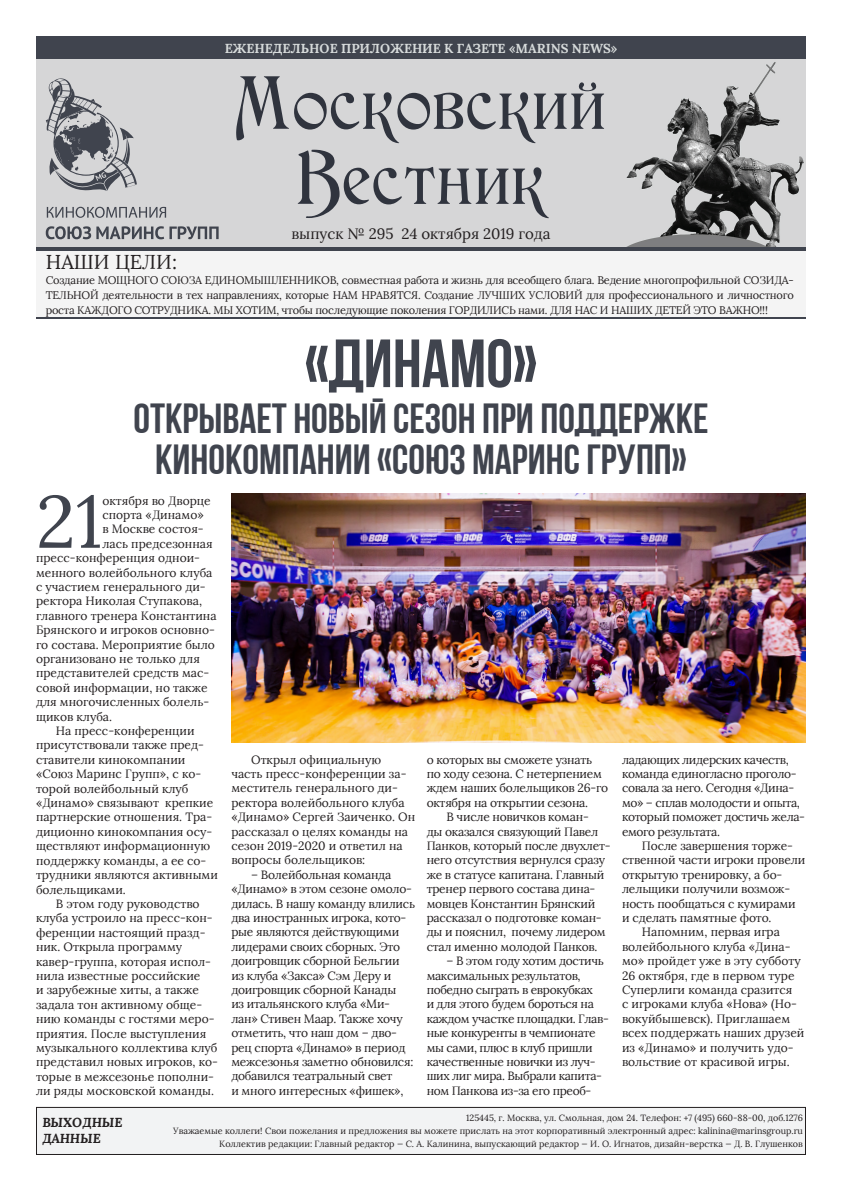
<style>
.page{position:relative;width:842px;height:1191px;background:#fff}
.page>*{position:absolute;margin:0;border:0;box-sizing:border-box;transform-origin:0 0}
.t1{font:73.7px "Lora";color:#40444e}
.t2{font:68px "Bebas Neue Cyrillic";color:#40444e}
.t3{font:55px "Medieval";letter-spacing:.02em;color:#30343e}
.t4{font:42px "Bebas Neue Cyrillic";color:#40444e}
.t5{font:20px "Lora";color:#231f20}
.t6{font:15px "Lora";color:#231f20}
.t7{font:700 13px "Lora";color:#d7dbdb}
.t8{font:italic 700 13px "Lora";color:#231f20}
.t9{font:12px/14.4px "Lora";color:#231f20}
.t10{font:12px/14.4px "Lora";letter-spacing:-.02em;color:#231f20}
.t11{font:12px/14.4px "Lora";letter-spacing:-.03em;color:#231f20}
.t12{font:11px/15px "Lora";letter-spacing:-.02em;color:#231f20;text-align:justify}
.t13{font:9px "Lora";color:#231f20}
</style>
<div class="page">
<img style="left:36px;top:59px;width:770px;height:188px">
<div style="left:36px;top:36px;width:770px;height:23px;background:#40444e"></div>
<div style="left:36px;top:247px;width:770px;height:70px;background:#f4f4f4"></div>
<hr style="left:36px;top:317px;width:770px;height:2px;background:#40444e">
<hr style="left:36px;top:247px;width:770px;height:3px;background:#40444e">
<svg style="left:46px;top:226px;width:173px;height:13px;background:#939499"></svg>
<svg style="left:47px;top:207px;width:119px;height:11px"></svg>
<svg style="left:46px;top:78px;width:91px;height:113px;background:#a2a4a8"></svg>
<img style="left:231px;top:493px;width:575px;height:249px">
<div style="left:36px;top:1107px;width:769px;height:47px;background:#f2f3f4"></div>
<div style="left:36px;top:1107px;width:770px;height:48px;border:1px solid #231f20"></div>
<p class="t7" style="left:225px;top:40px;width:394px">ЕЖЕНЕДЕЛЬНОЕ ПРИЛОЖЕНИЕ К ГАЗЕТЕ «MARINS NEWS»</p>
<p class="t3" style="left:236px;top:63px;width:372px">Московский</p>
<p class="t3" style="left:297px;top:138px;width:249px">Вестник</p>
<p class="t6" style="left:291px;top:225px;width:261px">выпуск № 295 24 октября 2019 года</p>
<p class="t12" style="left:46px;top:273px;width:749px">Создание МОЩНОГО СОЮЗА ЕДИНОМЫШЛЕННИКОВ, совместная работа и жизнь для всеобщего блага. Ведение многопрофильной СОЗИДА-ТЕЛЬНОЙ деятельности в тех направлениях, которые НАМ НРАВЯТСЯ. Создание ЛУЧШИХ УСЛОВИЙ для профессионального и личностного роста КАЖДОГО СОТРУДНИКА. МЫ ХОТИМ, чтобы последующие поколения ГОРДИЛИСЬ нами. ДЛЯ НАС И НАШИХ ДЕТЕЙ ЭТО ВАЖНО!!!</p>
<p class="t5" style="left:46px;top:250px;width:133px">НАШИ ЦЕЛИ:</p>
<p class="t2" style="left:305px;top:326px;width:234px">«ДИНАМО»</p>
<p class="t4" style="left:134px;top:395px;width:576px">ОТКРЫВАЕТ НОВЫЙ СЕЗОН ПРИ ПОДДЕРЖКЕ</p>
<p class="t4" style="left:155px;top:436px;width:533px">КИНОКОМПАНИИ «СОЮЗ МАРИНС ГРУПП»</p>
<p class="t1" style="left:36px;top:476px;width:68px">21</p>
<p class="t9" style="left:102px;top:493px;width:110px">октября во Дворце</p>
<p class="t9" style="left:102px;top:507px;width:103px">спорта «Динамо»</p>
<p class="t9" style="left:102px;top:522px;width:103px">в Москве состоя-</p>
<p class="t9" style="left:102px;top:536px;width:112px">лась предсезонная</p>
<p class="t9" style="left:36px;top:551px;width:166px">пресс-конференция однои-</p>
<p class="t9" style="left:36px;top:565px;width:178px">менного волейбольного клуба</p>
<p class="t9" style="left:36px;top:579px;width:171px">с участием генерального ди-</p>
<p class="t9" style="left:36px;top:594px;width:168px">ректора Николая Ступакова,</p>
<p class="t9" style="left:36px;top:608px;width:182px">главного тренера Константина</p>
<p class="t9" style="left:36px;top:623px;width:180px">Брянского и игроков основно-</p>
<p class="t9" style="left:36px;top:637px;width:180px">го состава. Мероприятие было</p>
<p class="t9" style="left:36px;top:651px;width:165px">организовано не только для</p>
<p class="t9" style="left:36px;top:666px;width:175px">представителей средств мас-</p>
<p class="t9" style="left:36px;top:680px;width:173px">совой информации, но также</p>
<p class="t9" style="left:36px;top:695px;width:175px">для многочисленных болель-</p>
<p class="t9" style="left:36px;top:709px;width:78px">щиков клуба.</p>
<p class="t9" style="left:36px;top:723px;width:183px;text-indent:20px">На пресс-конференции присутствовали также пред&shy;ставители кинокомпании «Союз Маринс Групп», с ко&shy;торой волейбольный клуб «Динамо» связывают крепкие партнерские отношения. Тра&shy;диционно кинокомпания осу&shy;ществляют информационную поддержку команды, а ее со&shy;трудники являются активными болельщиками.</p>
<p class="t9" style="left:36px;top:896px;width:184px;text-indent:20px">В этом году руководство клуба устроило на пресс-кон&shy;ференции настоящий празд&shy;ник. Открыла программу кавер-группа, которая испол&shy;нила известные российские<br>и зарубежные хиты, а также задала тон активному обще&shy;нию команды с гостями меро&shy;приятия. После выступления музыкального коллектива клуб представил новых игроков, ко&shy;торые в межсезонье пополни&shy;ли ряды московской команды.</p>
<p class="t9" style="left:231px;top:752px;width:185px;text-indent:20px">Открыл официальную часть пресс-конференции за&shy;меститель генерального ди&shy;ректора волейбольного клуба «Динамо» Сергей Заиченко. Он рассказал о целях команды на сезон 2019-2020 и ответил на вопросы болельщиков:</p>
<p class="t10" style="left:231px;top:867px;width:185px;text-indent:20px">– Волейбольная команда «Динамо» в этом сезоне омоло&shy;дилась. В нашу команду влились два иностранных игрока, кото&shy;рые являются действующими лидерами своих сборных. Это доигровщик сборной Бельгии из клуба «Закса» Сэм Деру и доигровщик сборной Канады<br>из итальянского клуба «Ми&shy;лан» Стивен Маар. Также хочу отметить, что наш дом – дво&shy;рец спорта «Динамо» в период межсезонья заметно обновился: добавился театральный свет<br>и много интересных «фишек»,</p>
<p class="t10" style="left:427px;top:752px;width:183px">о которых вы сможете узнать по ходу сезона. С нетерпением ждем наших болельщиков 26-го октября на открытии сезона.</p>
<p class="t10" style="left:427px;top:809px;width:185px;text-indent:20px">В числе новичков коман-<br>ды оказался связующий Павел<br>Панков, который после двухлет&shy;него отсутствия вернулся сразу же в статусе капитана. Главный тренер первого состава дина&shy;мовцев Константин Брянский рассказал о подготовке коман&shy;ды и пояснил, почему лидером стал именно молодой Панков.</p>
<p class="t11" style="left:427px;top:953px;width:184px;text-indent:20px">– В этом году хотим достичь максимальных результатов, победно сыграть в еврокубках<br>и для этого будем бороться на каждом участке площадки. Глав&shy;ные конкуренты в чемпионате мы сами, плюс в клуб пришли качественные новички из луч&shy;ших лиг мира. Выбрали капита&shy;ном Панкова из-за его преоб-</p>
<p class="t11" style="left:622px;top:752px;width:185px">ладающих лидерских качеств, команда единогласно проголо&shy;совала за него. Сегодня «Дина&shy;мо» – сплав молодости и опыта, который поможет достичь жела&shy;емого результата.</p>
<p class="t9" style="left:622px;top:838px;width:185px;text-indent:20px">После завершения торже&shy;ственной части игроки провели открытую тренировку, а бо&shy;лельщики получили возмож&shy;ность пообщаться с кумирами и сделать памятные фото.</p>
<p class="t9" style="left:622px;top:925px;width:184px;text-indent:20px">Напомним, первая игра волейбольного клуба «Дина&shy;мо» пройдет уже в эту субботу<br>26 октября, где в первом туре<br>Суперлиги команда сразится<br>с игроками клуба «Нова» (Но&shy;вокуйбышевск). Приглашаем всех поддержать наших друзей из «Динамо» и получить удо&shy;вольствие от красивой игры.</p>
<p class="t8" style="left:42px;top:1113px;width:82px">ВЫХОДНЫЕ</p>
<p class="t8" style="left:42px;top:1129px;width:60px">ДАННЫЕ</p>
<p class="t13" style="left:466px;top:1112px;width:338px">125445, г. Москва, ул. Смольная, дом 24. Телефон: +7 (495) 660-88-00, доб.1276</p>
<p class="t13" style="left:173px;top:1125px;width:631px">Уважаемые коллеги! Свои пожелания и предложения вы можете прислать на этот корпоративный электронный адрес: kalinina@marinsgroup.ru</p>
<p class="t13" style="left:219px;top:1138px;width:585px">Коллектив редакции: Главный редактор — С. А. Калинина, выпускающий редактор — И. О. Игнатов, дизайн-верстка — Д. В. Глушенков</p>
</div>
